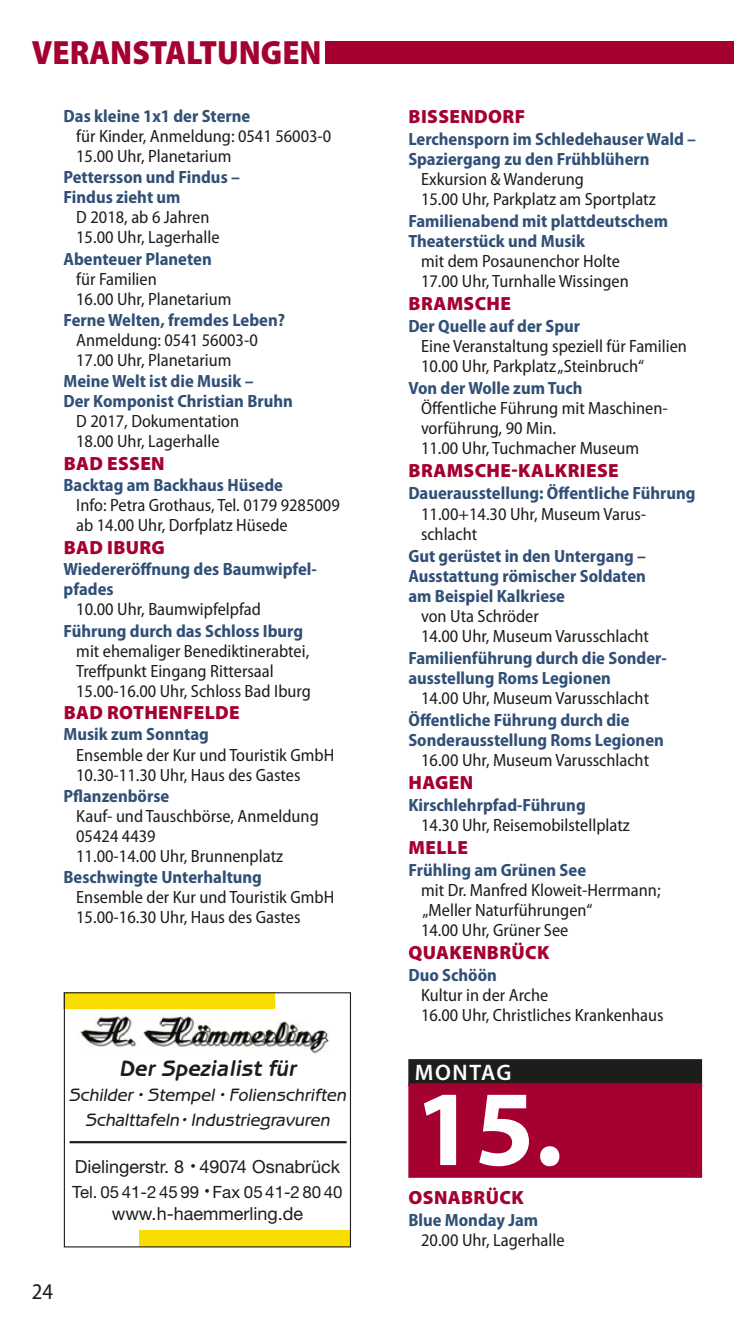
<style>
.page{position:relative;width:734px;height:1340px;background:#fff}
.page>*{position:absolute;margin:0;border:0;box-sizing:border-box;transform-origin:0 0}
.t1{font:700 108px "Myriad Pro";color:#fff}
.t2{font:900 semi-condensed 33.75px "Myriad Pro";color:#a40030}
.t3{font:italic 700 22.5px "Benguiat Gothic Std";color:#1d1d1c}
.t4{font:600 22.5px "Myriad Pro";letter-spacing:.07em;color:#fff}
.t5{font:semi-condensed 22.5px "Myriad Pro";color:#1d1d1c}
.t6{font:900 19.12px "Myriad Pro";letter-spacing:.02em;color:#a40030}
.t7{font:italic 500 18px "Benguiat Gothic Std";color:#1d1d1c}
.t8{font:18px "Helvetica Neue LT Std";color:#1d1d1c}
.t9{font:semi-condensed 17.78px/20px "Myriad Pro";color:#1d1d1c}
.t10{font:700 semi-condensed 17.78px/20px "Myriad Pro";color:#315077}
.t11{font:16.88px "Helvetica Neue LT Std";color:#1d1d1c}
.s1{font-weight:700;color:#315077}
.s2{font-size:29.25px}
.s3{font-weight:400;color:#1d1d1c}
</style>
<div class="page">
<div style="left:408px;top:1059px;width:294px;height:27px;background:#1d1d1c"></div>
<div style="left:408px;top:1083px;width:294px;height:94px;background:#a40030"></div>
<div style="left:325px;top:41px;width:408px;height:23px;background:#a40030"></div>
<div style="left:64px;top:992px;width:211px;height:17px;background:#f9dc00"></div>
<img style="left:80px;top:1014px;width:249px;height:40px">
<hr style="left:70px;top:1141px;width:276px;height:2px;background:#1d1d1c">
<div style="left:140px;top:1229px;width:211px;height:17px;background:#f9dc00"></div>
<div style="left:64px;top:992px;width:287px;height:255px;border:1px solid #1d1d1c"></div>
<p class="t2" style="left:32px;top:40px;width:291px">VERANSTALTUNGEN</p>
<p class="t9" style="left:76px;top:107px;width:256px;text-indent:-13px"><span class="s1">Das kleine 1x1 der Sterne<br></span>für Kinder, Anmeldung: 0541 56003-0<br>15.00 Uhr, Planetarium</p>
<p class="t10" style="left:64px;top:169px;width:178px">Pettersson und Findus –</p>
<p class="t10" style="left:64px;top:189px;width:118px">Findus zieht um</p>
<p class="t9" style="left:76px;top:209px;width:135px">D 2018, ab 6 Jahren</p>
<p class="t9" style="left:76px;top:229px;width:145px">15.00 Uhr, Lagerhalle</p>
<p class="t9" style="left:76px;top:250px;width:157px;text-indent:-13px"><span class="s1">Abenteuer Planeten </span>für Familien<br>16.00 Uhr, Planetarium</p>
<p class="t9" style="left:76px;top:311px;width:210px;text-indent:-13px"><span class="s1">Ferne Welten, fremdes Leben?<br></span>Anmeldung: 0541 56003-0<br>17.00 Uhr, Planetarium</p>
<p class="t10" style="left:64px;top:373px;width:192px">Meine Welt ist die Musik –</p>
<p class="t10" style="left:64px;top:393px;width:231px">Der Komponist Christian Bruhn</p>
<p class="t9" style="left:76px;top:413px;width:164px">D 2017, Dokumentation</p>
<p class="t9" style="left:76px;top:433px;width:145px">18.00 Uhr, Lagerhalle</p>
<p class="t6" style="left:64px;top:452px;width:103px">BAD ESSEN</p>
<p class="t9" style="left:76px;top:477px;width:265px;text-indent:-13px"><span class="s1">Backtag am Backhaus Hüsede<br></span>Info: Petra Grothaus, Tel. 0179 9285009 ab 14.00 Uhr, Dorfplatz Hüsede</p>
<p class="t6" style="left:64px;top:536px;width:103px">BAD IBURG</p>
<p class="t10" style="left:64px;top:560px;width:255px">Wiedereröffnung des Baumwipfel -</p>
<p class="t10" style="left:64px;top:580px;width:52px">pfades</p>
<p class="t9" style="left:76px;top:601px;width:186px">10.00 Uhr, Baumwipfelpfad</p>
<p class="t9" style="left:76px;top:622px;width:236px;text-indent:-13px"><span class="s1">Führung durch das Schloss Iburg </span>mit ehemaliger Benediktinerabtei, Treffpunkt Eingang Rittersaal 15.00-16.00 Uhr, Schloss Bad Iburg</p>
<p class="t6" style="left:64px;top:701px;width:177px">BAD ROTHENFELDE</p>
<p class="t9" style="left:76px;top:726px;width:259px;text-indent:-13px"><span class="s1">Musik zum Sonntag<br></span>Ensemble der Kur und Touristik GmbH<br>10.30-11.30 Uhr, Haus des Gastes</p>
<p class="t9" style="left:76px;top:787px;width:244px;text-indent:-13px"><span class="s1">Pflanzenbörse<br></span>Kauf- und Tauschbörse, Anmeldung<br>05424 4439<br>11.00-14.00 Uhr, Brunnenplatz</p>
<p class="t9" style="left:76px;top:868px;width:259px;text-indent:-13px"><span class="s1">Beschwingte Unterhaltung<br></span>Ensemble der Kur und Touristik GmbH<br>15.00-16.30 Uhr, Haus des Gastes</p>
<p class="t3" style="left:119px;top:1055px;width:178px">Der Spezialist für</p>
<p class="t7" style="left:69px;top:1088px;width:279px">Schilder<span class="s2">·</span> Stempel <span class="s2">·</span> Folienschriften</p>
<p class="t7" style="left:85px;top:1113px;width:246px">Schalttafeln<span class="s2">·</span>Industriegravuren</p>
<p class="t8" style="left:75px;top:1160px;width:267px">Dielingerstr. 8 <span class="s2">·</span>49074 Osnabrück</p>
<p class="t11" style="left:72px;top:1185px;width:272px">Tel. 05 41-2 45 99 <span class="s2">·</span>Fax 05 41-2 80 40</p>
<p class="t8" style="left:112px;top:1207px;width:193px">www.h-haemmerling.de</p>
<p class="t5" style="left:32px;top:1283px;width:23px">24</p>
<p class="t6" style="left:408px;top:105px;width:118px">BISSENDORF</p>
<p class="t10" style="left:408px;top:130px;width:289px">Lerchensporn im Schledehauser Wald –</p>
<p class="t10" style="left:408px;top:150px;width:243px">Spaziergang zu den Frühblühern</p>
<p class="t9" style="left:421px;top:170px;width:164px">Exkursion &amp; Wanderung</p>
<p class="t9" style="left:421px;top:190px;width:236px">15.00 Uhr, Parkplatz am Sportplatz</p>
<p class="t10" style="left:408px;top:212px;width:261px">Familienabend mit plattdeutschem</p>
<p class="t10" style="left:408px;top:232px;width:178px">Theaterstück und Musik</p>
<p class="t9" style="left:421px;top:252px;width:200px">mit dem Posaunenchor Holte</p>
<p class="t9" style="left:421px;top:272px;width:209px">17.00 Uhr, Turnhalle Wissingen</p>
<p class="t6" style="left:408px;top:292px;width:104px">BRAMSCHE</p>
<p class="t9" style="left:421px;top:318px;width:267px;text-indent:-13px"><span class="s1">Der Quelle auf der Spur<br></span>Eine Veranstaltung speziell für Familien<br>10.00 Uhr, Parkplatz „Steinbruch“</p>
<p class="t9" style="left:421px;top:380px;width:248px;text-indent:-13px"><span class="s1">Von der Wolle zum Tuch<br></span>Öffentliche Führung mit Maschinen&shy;vorführung, 90 Min.<br>11.00 Uhr, Tuchmacher Museum</p>
<p class="t6" style="left:408px;top:459px;width:212px">BRAMSCHE-KALKRIESE</p>
<p class="t10" style="left:421px;top:485px;width:276px;text-indent:-13px">Dauerausstellung: Öffentliche Führung<br><span class="s3">11.00+14.30 Uhr, Museum Varus&shy;schlacht</span></p>
<p class="t10" style="left:408px;top:547px;width:239px">Gut gerüstet in den Untergang –</p>
<p class="t10" style="left:408px;top:567px;width:239px">Ausstattung römischer Soldaten</p>
<p class="t10" style="left:408px;top:587px;width:158px">am Beispiel Kalkriese</p>
<p class="t9" style="left:421px;top:607px;width:119px">von Uta Schröder</p>
<p class="t9" style="left:421px;top:627px;width:229px">14.00 Uhr, Museum Varusschlacht</p>
<p class="t10" style="left:408px;top:649px;width:260px">Familienführung durch die Sonder -</p>
<p class="t10" style="left:408px;top:669px;width:204px">ausstellung Roms Legionen</p>
<p class="t9" style="left:421px;top:689px;width:229px">14.00 Uhr, Museum Varusschlacht</p>
<p class="t10" style="left:408px;top:711px;width:223px">Öffentliche Führung durch die</p>
<p class="t10" style="left:408px;top:731px;width:257px">Sonderausstellung Roms Legionen</p>
<p class="t9" style="left:421px;top:751px;width:229px">16.00 Uhr, Museum Varusschlacht</p>
<p class="t6" style="left:408px;top:771px;width:66px">HAGEN</p>
<p class="t9" style="left:421px;top:796px;width:210px;text-indent:-13px"><span class="s1">Kirschlehrpfad-Führung<br></span>14.30 Uhr, Reisemobilstellplatz</p>
<p class="t6" style="left:408px;top:836px;width:61px">MELLE</p>
<p class="t9" style="left:421px;top:861px;width:241px;text-indent:-13px"><span class="s1">Frühling am Grünen See<br></span>mit Dr. Manfred Kloweit-Herrmann; „Meller Naturführungen“<br>14.00 Uhr, Grüner See</p>
<p class="t6" style="left:408px;top:941px;width:142px">QUAKENBRÜCK</p>
<p class="t9" style="left:421px;top:966px;width:244px;text-indent:-13px"><span class="s1">Duo Schöön<br></span>Kultur in der Arche<br>16.00 Uhr, Christliches Krankenhaus</p>
<p class="t4" style="left:415px;top:1058px;width:98px">MONTAG</p>
<p class="t1" style="left:414px;top:1064px;width:149px">15.</p>
<p class="t6" style="left:408px;top:1186px;width:117px">OSNABRÜCK</p>
<p class="t9" style="left:421px;top:1211px;width:145px;text-indent:-13px"><span class="s1">Blue Monday Jam<br></span>20.00 Uhr, Lagerhalle</p>
</div>
